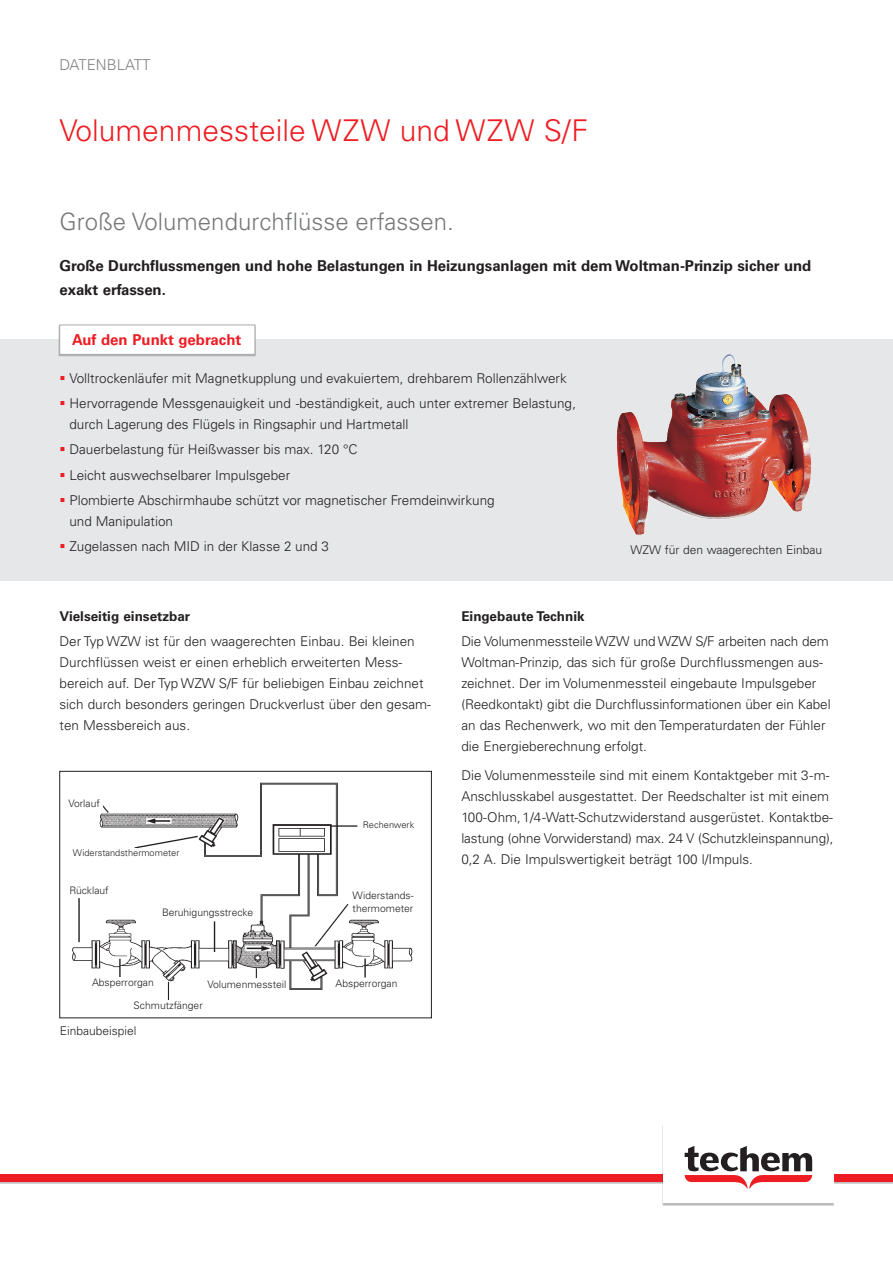
<style>
.page{position:relative;width:893px;height:1263px;background:#fff}
.page>*{position:absolute;margin:0;border:0;box-sizing:border-box;transform-origin:0 0}
.t1{font:300 30px "Univers LT Pro 45";color:#ee1d23}
.t2{font:300 24px "Univers LT Pro 45";color:#76787b}
.t3{font:700 15px/24px "Univers LT Pro 65";letter-spacing:-.005em;color:#231f20}
.t4{font:700 15px "Univers LT Pro 65";color:#ee1d23}
.t5{font:300 15px "Univers LT Pro 45";color:#808285}
.t6{font:300 13.5px/21px "Univers LT Pro 45";color:#231f20}
.t7{font:700 13.5px "Univers LT Pro 65";color:#231f20}
.t8{font:300 12px "Univers LT Pro 45";color:#231f20}
.t9{font:300 10.35px "Univers LT Pro 45";color:#231f20}
.t10{font:300 9.3px "Univers LT Pro 45";color:#231f20}
.s1{color:#ee1d23}
</style>
<div class="page">
<div style="left:0;top:1175px;width:893px;height:9px;background:#bfbdbe"></div>
<div style="left:0;top:1175px;width:893px;height:7px;background:#ee1d23"></div>
<div style="left:662px;top:1125px;width:172px;height:80px;background:#bdbcbc"></div>
<div style="left:663px;top:1124px;width:170px;height:79px;background:#fff"></div>
<svg style="left:685px;top:1146px;width:127px;height:43px"></svg>
<img style="left:72px;top:782px;width:341px;height:218px">
<div style="left:60px;top:771px;width:372px;height:247px;border:1px solid #231f20"></div>
<div style="left:70px;top:797px;width:32px;height:13px;background:#fff"></div>
<div style="left:72px;top:848px;width:109px;height:10px;background:#fff"></div>
<div style="left:72px;top:886px;width:40px;height:11px;background:#fff"></div>
<div style="left:164px;top:909px;width:85px;height:11px;background:#fff"></div>
<div style="left:85px;top:977px;width:71px;height:11px;background:#fff"></div>
<div style="left:217px;top:978px;width:70px;height:11px;background:#fff"></div>
<div style="left:335px;top:978px;width:71px;height:11px;background:#fff"></div>
<div style="left:350px;top:894px;width:64px;height:20px;background:#fff"></div>
<div style="left:360px;top:820px;width:54px;height:12px;background:#fff"></div>
<div style="left:0;top:340px;width:893px;height:241px;background:#e6e7e9"></div>
<div style="left:59px;top:325px;width:197px;height:31px;background:#b3b3b4"></div>
<div style="left:60px;top:325px;width:195px;height:30px;background:#fff;border:1px solid #a8a9ad"></div>
<img style="left:617px;top:354px;width:194px;height:181px">
<p class="t5" style="left:60px;top:56px;width:93px">DATENBLATT</p>
<p class="t1" style="left:60px;top:112px;width:530px">Volumenmessteile WZW und WZW S/F</p>
<p class="t2" style="left:60px;top:207px;width:396px">Große Volumendurchflüsse erfassen.</p>
<p class="t3" style="left:60px;top:254px;width:753px">Große Durchflussmengen und hohe Belastungen in Heizungsanlagen mit dem Woltman-Prinzip sicher und exakt erfassen.</p>
<p class="t4" style="left:72px;top:331px;width:171px">Auf den Punkt gebracht</p>
<p class="t6" style="left:60px;top:368px;width:509px"><span class="s1">▪</span> Volltrockenläufer mit Magnetkupplung und evakuiertem, drehbarem Rollenzählwerk</p>
<p class="t6" style="left:69px;top:393px;width:508px;text-indent:-10px"><span class="s1">▪</span> Hervorragende Messgenauigkeit und -beständigkeit, auch unter extremer Belastung, durch Lagerung des Flügels in Ringsaphir und Hartmetall</p>
<p class="t6" style="left:60px;top:439px;width:299px"><span class="s1">▪</span> Dauerbelastung für Heißwasser bis max. 120 °C</p>
<p class="t6" style="left:60px;top:464px;width:232px"><span class="s1">▪</span> Leicht auswechselbarer Impulsgeber</p>
<p class="t6" style="left:69px;top:490px;width:427px;text-indent:-10px"><span class="s1">▪</span> Plombierte Abschirmhaube schützt vor magnetischer Fremdeinwirkung und Manipulation</p>
<p class="t6" style="left:60px;top:536px;width:271px"><span class="s1">▪</span> Zugelassen nach MID in der Klasse 2 und 3</p>
<p class="t8" style="left:630px;top:542px;width:193px">WZW für den waagerechten Einbau</p>
<p class="t7" style="left:60px;top:608px;width:132px">Vielseitig einsetzbar</p>
<p class="t6" style="left:60px;top:630px;width:373px">Der Typ WZW ist für den waagerechten Einbau. Bei kleinen Durchflüssen weist er einen erheblich erweiterten Mess&shy;bereich auf. Der Typ WZW S/F für beliebigen Einbau zeichnet sich durch besonders geringen Druckverlust über den gesam&shy;ten Messbereich aus.</p>
<p class="t9" style="left:69px;top:796px;width:33px">Vorlauf</p>
<p class="t10" style="left:73px;top:847px;width:108px">Widerstandsthermometer</p>
<p class="t9" style="left:69px;top:884px;width:41px">Rücklauf</p>
<p class="t9" style="left:162px;top:906px;width:93px">Beruhigungsstrecke</p>
<p class="t10" style="left:363px;top:819px;width:53px">Rechenwerk</p>
<p class="t9" style="left:353px;top:889px;width:62px">Widerstands-</p>
<p class="t9" style="left:353px;top:902px;width:62px">thermometer</p>
<p class="t9" style="left:92px;top:975px;width:63px">Absperrorgan</p>
<p class="t9" style="left:207px;top:978px;width:80px">Volumenmessteil</p>
<p class="t9" style="left:336px;top:977px;width:63px">Absperrorgan</p>
<p class="t9" style="left:134px;top:999px;width:71px">Schmutzfänger</p>
<p class="t8" style="left:60px;top:1023px;width:78px">Einbaubeispiel</p>
<p class="t7" style="left:461px;top:608px;width:125px">Eingebaute Technik</p>
<p class="t6" style="left:461px;top:630px;width:371px">Die Volumenmessteile WZW und WZW S/F arbeiten nach dem Woltman-Prinzip, das sich für große Durchflussmengen aus&shy;zeichnet. Der im Volumenmessteil eingebaute Impulsgeber (Reedkontakt) gibt die Durchflussinformationen über ein Kabel an das Rechenwerk, wo mit den Temperaturdaten der Fühler die Energieberechnung erfolgt.</p>
<p class="t6" style="left:461px;top:765px;width:374px">Die Volumenmessteile sind mit einem Kontaktgeber mit 3-m-Anschlusskabel ausgestattet. Der Reedschalter ist mit einem 100-Ohm, 1/4-Watt-Schutzwiderstand ausgerüstet. Kontaktbe&shy;lastung (ohne Vorwiderstand) max. 24 V (Schutzkleinspannung), 0,2 A. Die Impulswertigkeit beträgt 100 l/Impuls.</p>
</div>
